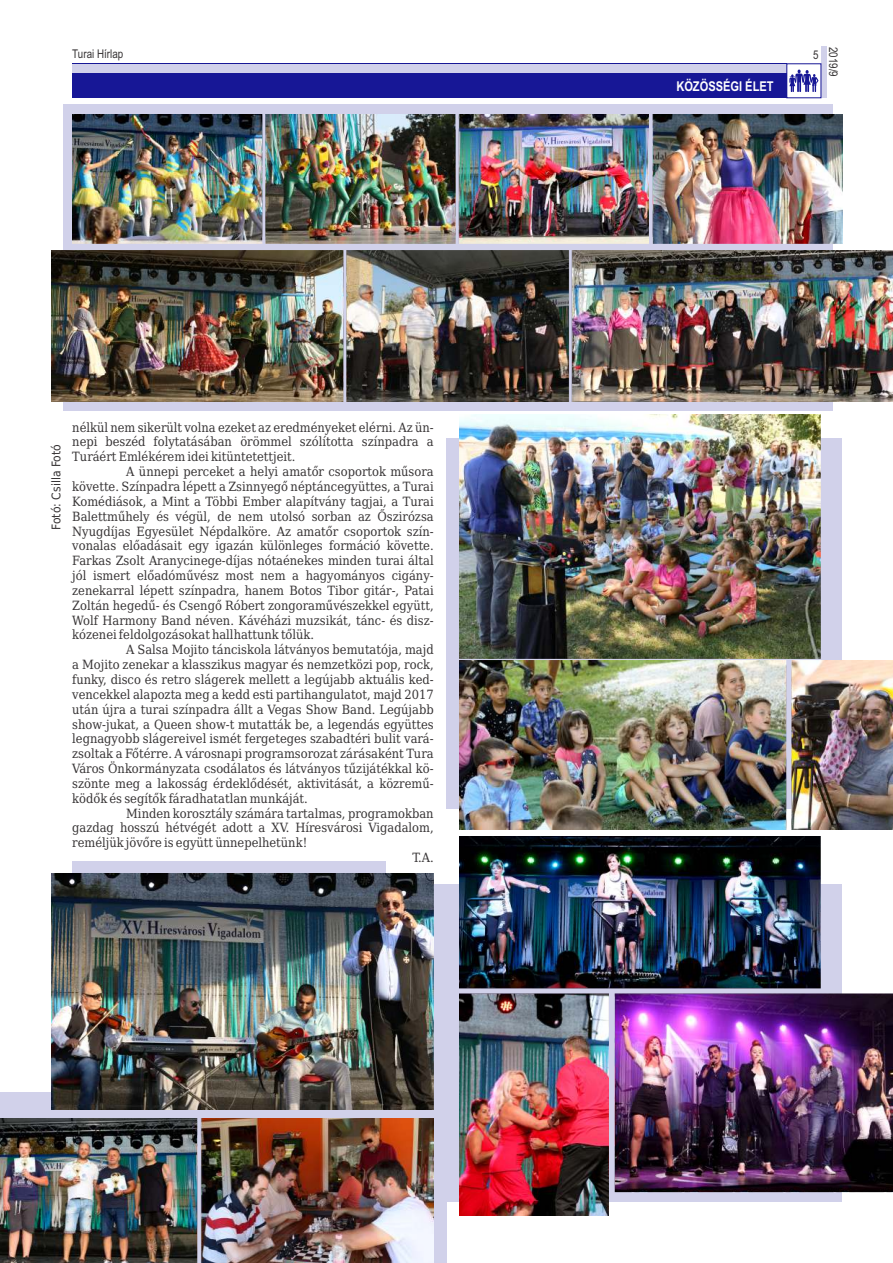
<style>
.page{position:relative;width:893px;height:1263px;background:#fff}
.page>*{position:absolute;margin:0;border:0;box-sizing:border-box;transform-origin:0 0}
.t1{font:700 13.5px "Arial Narrow";color:#fefefe}
.t2{font:12.75px "DejaVu Serif Condensed";color:#373435}
.t3{font:12px "Arial Narrow";color:#373435}
.t4{font:12px "DejaVu Sans Condensed";color:#373435}
</style>
<div class="page">
<div style="left:63px;top:104px;width:769px;height:306px;background:#d1d1ea"></div>
<div style="left:0;top:1092px;width:446px;height:171px;background:#d1d1ea"></div>
<div style="left:382px;top:884px;width:460px;height:317px;background:#d1d1ea"></div>
<div style="left:446px;top:437px;width:396px;height:371px;background:#d1d1ea"></div>
<div style="left:72px;top:861px;width:314px;height:169px;background:#d1d1ea"></div>
<div style="left:72px;top:64px;width:715px;height:34px;background:#171796"></div>
<div style="left:72px;top:64px;width:715px;height:8px;background:#d1d1ea"></div>
<div style="left:821px;top:47px;width:6px;height:51px;background:#d1d1ea"></div>
<img style="left:72px;top:115px;width:770px;height:129px">
<img style="left:51px;top:251px;width:842px;height:151px">
<img style="left:51px;top:873px;width:383px;height:236px">
<img style="left:0;top:1118px;width:434px;height:145px">
<img style="left:459px;top:414px;width:362px;height:245px">
<img style="left:459px;top:836px;width:434px;height:379px">
<img style="left:459px;top:661px;width:434px;height:168px">
<svg style="left:789px;top:70px;width:29px;height:22px"></svg>
<p class="t3" style="left:72px;top:49px;width:53px">Turai Hírlap</p>
<p class="t3" style="left:813px;top:50px;width:7px">5</p>
<p class="t3" style="left:838px;top:47px;width:32px;rotate:90deg">2019/9</p>
<p class="t1" style="left:676px;top:82px;width:99px">KÖZÖSSÉGI ÉLET</p>
<p class="t4" style="left:52px;top:530px;width:87px;rotate:-90deg">Fotó: Csilla Fotó</p>
<p class="t2" style="left:72px;top:422px;width:363px">nélkül nem sikerült volna ezeket az eredményeket elérni. Az ün-</p>
<p class="t2" style="left:72px;top:437px;width:363px">nepi beszéd folytatásában örömmel szólította színpadra a</p>
<p class="t2" style="left:72px;top:452px;width:225px">Turáért Emlékérem idei kitüntetettjeit.</p>
<p class="t2" style="left:126px;top:466px;width:309px">A ünnepi perceket a helyi amatőr csoportok műsora</p>
<p class="t2" style="left:72px;top:481px;width:363px">követte. Színpadra lépett a Zsinnyegő néptáncegyüttes, a Turai</p>
<p class="t2" style="left:72px;top:496px;width:363px">Komédiások, a Mint a Többi Ember alapítvány tagjai, a Turai</p>
<p class="t2" style="left:72px;top:511px;width:363px">Balettműhely és végül, de nem utolsó sorban az Őszirózsa</p>
<p class="t2" style="left:72px;top:526px;width:363px">Nyugdíjas Egyesület Népdalköre. Az amatőr csoportok szín-</p>
<p class="t2" style="left:72px;top:541px;width:363px">vonalas előadásait egy igazán különleges formáció követte.</p>
<p class="t2" style="left:72px;top:555px;width:363px">Farkas Zsolt Aranycinege-díjas nótaénekes minden turai által</p>
<p class="t2" style="left:72px;top:570px;width:363px">jól ismert előadóművész most nem a hagyományos cigány-</p>
<p class="t2" style="left:72px;top:585px;width:363px">zenekarral lépett színpadra, hanem Botos Tibor gitár-, Patai</p>
<p class="t2" style="left:72px;top:600px;width:363px">Zoltán hegedű- és Csengő Róbert zongoraművészekkel együtt,</p>
<p class="t2" style="left:72px;top:615px;width:363px">Wolf Harmony Band néven. Kávéházi muzsikát, tánc- és disz-</p>
<p class="t2" style="left:72px;top:630px;width:243px">kózenei feldolgozásokat hallhattunk tőlük.</p>
<p class="t2" style="left:126px;top:645px;width:309px">A Salsa Mojito tánciskola látványos bemutatója, majd</p>
<p class="t2" style="left:72px;top:659px;width:363px">a Mojito zenekar a klasszikus magyar és nemzetközi pop, rock,</p>
<p class="t2" style="left:72px;top:674px;width:363px">funky, disco és retro slágerek mellett a legújabb aktuális ked-</p>
<p class="t2" style="left:72px;top:689px;width:363px">vencekkel alapozta meg a kedd esti partihangulatot, majd 2017</p>
<p class="t2" style="left:72px;top:704px;width:363px">után újra a turai színpadra állt a Vegas Show Band. Legújabb</p>
<p class="t2" style="left:72px;top:719px;width:363px">show-jukat, a Queen show-t mutatták be, a legendás együttes</p>
<p class="t2" style="left:72px;top:734px;width:363px">legnagyobb slágereivel ismét fergeteges szabadtéri bulit vará-</p>
<p class="t2" style="left:72px;top:748px;width:363px">zsoltak a Főtérre. A városnapi programsorozat zárásaként Tura</p>
<p class="t2" style="left:72px;top:763px;width:363px">Város Önkormányzata csodálatos és látványos tűzijátékkal kö-</p>
<p class="t2" style="left:72px;top:778px;width:363px">szönte meg a lakosság érdeklődését, aktivitását, a közremű-</p>
<p class="t2" style="left:72px;top:793px;width:237px">ködők és segítők fáradhatatlan munkáját.</p>
<p class="t2" style="left:126px;top:808px;width:309px">Minden korosztály számára tartalmas, programokban</p>
<p class="t2" style="left:72px;top:823px;width:363px">gazdag hosszú hétvégét adott a XV. Híresvárosi Vigadalom,</p>
<p class="t2" style="left:72px;top:837px;width:237px">reméljük jövőre is együtt ünnepelhetünk!</p>
<p class="t2" style="left:412px;top:852px;width:23px">T.A.</p>
</div>
